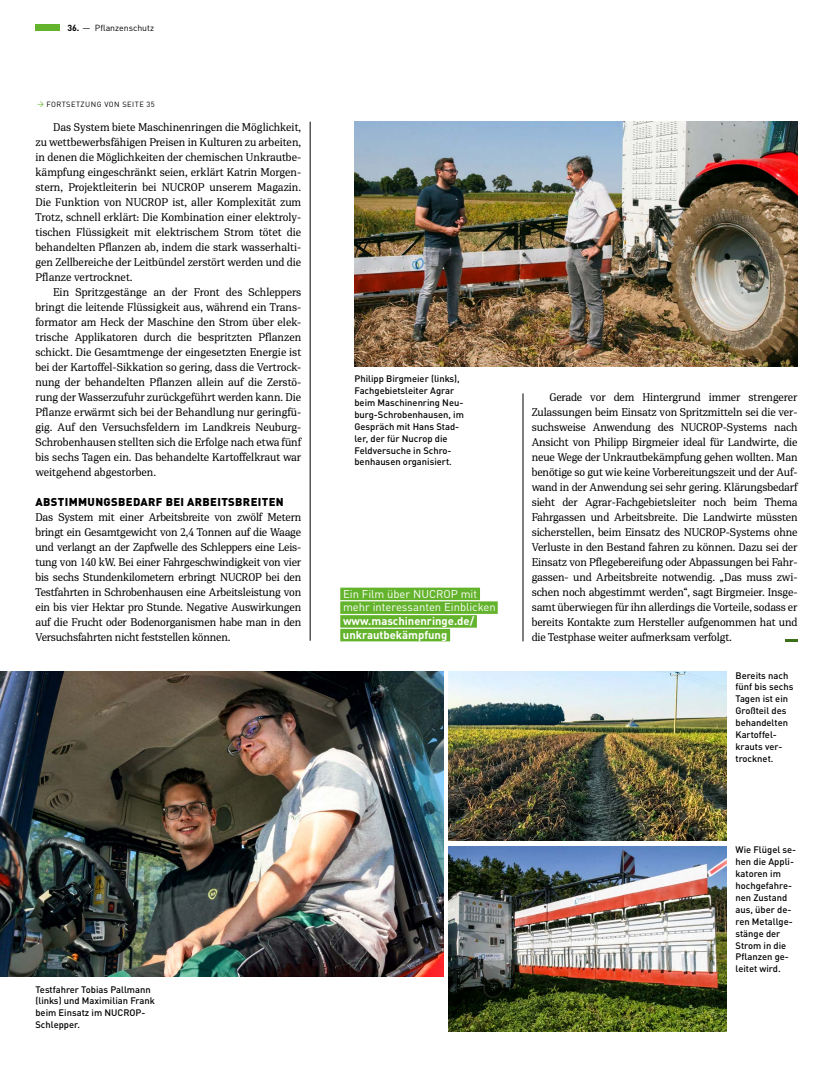
<style>
.page{position:relative;width:833px;height:1074px;background:#fff}
.page>*{position:absolute;margin:0;border:0;box-sizing:border-box;transform-origin:0 0}
.t1{font:11.25px/15px "PFDIN Serif";letter-spacing:-.01em;color:#000;text-align:justify}
.t2{font:11.25px/13.8px "DIN Pro";color:#fff}
.t3{font:700 11.25px/13.8px "DIN Pro";color:#fff}
.t4{font:900 11.25px "DIN Pro";letter-spacing:.03em;color:#000}
.t5{font:500 9.38px/11.9px "DIN Pro";color:#000}
.t6{font:8.75px "DIN Pro";color:#000}
.t7{font:7.5px "DIN Pro";letter-spacing:.06em;color:#000}
.s1{font-weight:700}
</style>
<div class="page">
<div style="left:35px;top:25px;width:25px;height:6px;background:#64b32c"></div>
<svg style="left:785px;top:640px;width:12px;height:2px"></svg>
<hr style="left:310px;top:122px;width:1px;height:519px;background:#000">
<hr style="left:523px;top:393px;width:1px;height:248px;background:#000">
<img style="left:354px;top:122px;width:443px;height:244px">
<img style="left:0;top:671px;width:443px;height:305px">
<img style="left:448px;top:671px;width:278px;height:170px">
<img style="left:448px;top:846px;width:278px;height:185px">
<div style="left:340px;top:587px;width:140px;height:13px;background:#64b32c"></div>
<div style="left:340px;top:601px;width:158px;height:13px;background:#64b32c"></div>
<div style="left:340px;top:615px;width:137px;height:12px;background:#64b32c"></div>
<div style="left:340px;top:629px;width:110px;height:12px;background:#64b32c"></div>
<p class="t6" style="left:67px;top:21px;width:88px"><span class="s1">36.</span> ― Pflanzenschutz</p>
<p class="t7" style="left:46px;top:98px;width:110px">FORTSETZUNG VON SEITE 35</p>
<p class="t1" style="left:35px;top:120px;width:267px;text-indent:18px">Das System biete Maschinenringen die Möglichkeit, zu wettbewerbsfähigen Preisen in Kulturen zu arbeiten, in denen die Möglichkeiten der chemischen Unkrautbe&shy;kämpfung eingeschränkt seien, erklärt Katrin Morgen&shy;stern, Projektleiterin bei NUCROP unserem Magazin.<br>Die Funktion von NUCROP ist, aller Komplexität zum Trotz, schnell erklärt: Die Kombination einer elektroly&shy;tischen Flüssigkeit mit elektrischem Strom tötet die behandelten Pflanzen ab, indem die stark wasserhalti&shy;gen Zellbereiche der Leitbündel zerstört werden und die Pflanze vertrocknet.</p>
<p class="t1" style="left:35px;top:285px;width:267px;text-indent:18px">Ein Spritzgestänge an der Front des Schleppers bringt die leitende Flüssigkeit aus, während ein Trans&shy;formator am Heck der Maschine den Strom über elek&shy;trische Applikatoren durch die bespritzten Pflanzen schickt. Die Gesamtmenge der eingesetzten Energie ist bei der Kartoffel-Sikkation so gering, dass die Vertrock&shy;nung der behandelten Pflanzen allein auf die Zerstö&shy;rung der Wasserzufuhr zurückgeführt werden kann. Die Pflanze erwärmt sich bei der Behandlung nur geringfü&shy;gig. Auf den Versuchsfeldern im Landkreis Neuburg-Schrobenhausen stellten sich die Erfolge nach etwa fünf bis sechs Tagen ein. Das behandelte Kartoffelkraut war weitgehend abgestorben.</p>
<p class="t4" style="left:35px;top:492px;width:250px">ABSTIMMUNGSBEDARF BEI ARBEITSBREITEN</p>
<p class="t1" style="left:35px;top:510px;width:267px">Das System mit einer Arbeitsbreite von zwölf Metern bringt ein Gesamtgewicht von 2,4 Tonnen auf die Waage und verlangt an der Zapfwelle des Schleppers eine Leis&shy;tung von 140 kW. Bei einer Fahrgeschwindigkeit von vier bis sechs Stundenkilometern erbringt NUCROP bei den Testfahrten in Schrobenhausen eine Arbeitsleistung von ein bis vier Hektar pro Stunde. Negative Auswirkungen auf die Frucht oder Bodenorganismen habe man in den Versuchsfahrten nicht feststellen können.</p>
<p class="t5" style="left:35px;top:982px;width:121px">Testfahrer Tobias Pallmann (links) und Maximilian Frank beim Einsatz im NUCROP-<br>Schlepper.</p>
<p class="t5" style="left:354px;top:372px;width:111px">Philipp Birgmeier (links),<br>Fachgebietsleiter Agrar beim Maschinenring Neu&shy;burg-Schrobenhausen, im<br>Gespräch mit Hans Stad&shy;ler, der für Nucrop die<br>Feldversuche in Schro&shy;benhausen organisiert.</p>
<p class="t2" style="left:343px;top:585px;width:154px">Ein Film über NUCROP mit mehr interessanten Einblicken</p>
<p class="t3" style="left:343px;top:613px;width:133px">www.maschinenringe.de/ unkrautbekämpfung</p>
<p class="t1" style="left:531px;top:390px;width:267px;text-indent:18px">Gerade vor dem Hintergrund immer strengerer Zulassungen beim Einsatz von Spritzmitteln sei die ver&shy;suchsweise Anwendung des NUCROP-Systems nach Ansicht von Philipp Birgmeier ideal für Landwirte, die neue Wege der Unkrautbekämpfung gehen wollten. Man benötige so gut wie keine Vorbereitungszeit und der Auf&shy;wand in der Anwendung sei sehr gering. Klärungsbedarf sieht der Agrar-Fachgebietsleiter noch beim Thema Fahrgassen und Arbeitsbreite. Die Landwirte müssten sicherstellen, beim Einsatz des NUCROP-Systems ohne Verluste in den Bestand fahren zu können. Dazu sei der Einsatz von Pflegebereifung oder Abpassungen bei Fahr&shy;gassen- und Arbeitsbreite notwendig. „Das muss zwi&shy;schen noch abgestimmt werden“, sagt Birgmeier. Insge&shy;samt überwiegen für ihn allerdings die Vorteile, sodass er bereits Kontakte zum Hersteller aufgenommen hat und die Testphase weiter aufmerksam verfolgt.</p>
<p class="t5" style="left:735px;top:668px;width:59px">Bereits nach fünf bis sechs<br>Tagen ist ein<br>Großteil des behandelten<br>Kartoffel&shy;krauts ver&shy;trocknet.</p>
<p class="t5" style="left:735px;top:843px;width:62px">Wie Flügel se&shy;hen die Appli&shy;katoren im hochgefahre&shy;nen Zustand aus, über de&shy;ren Metallge&shy;stänge der<br>Strom in die<br>Pflanzen ge&shy;leitet wird.</p>
</div>
